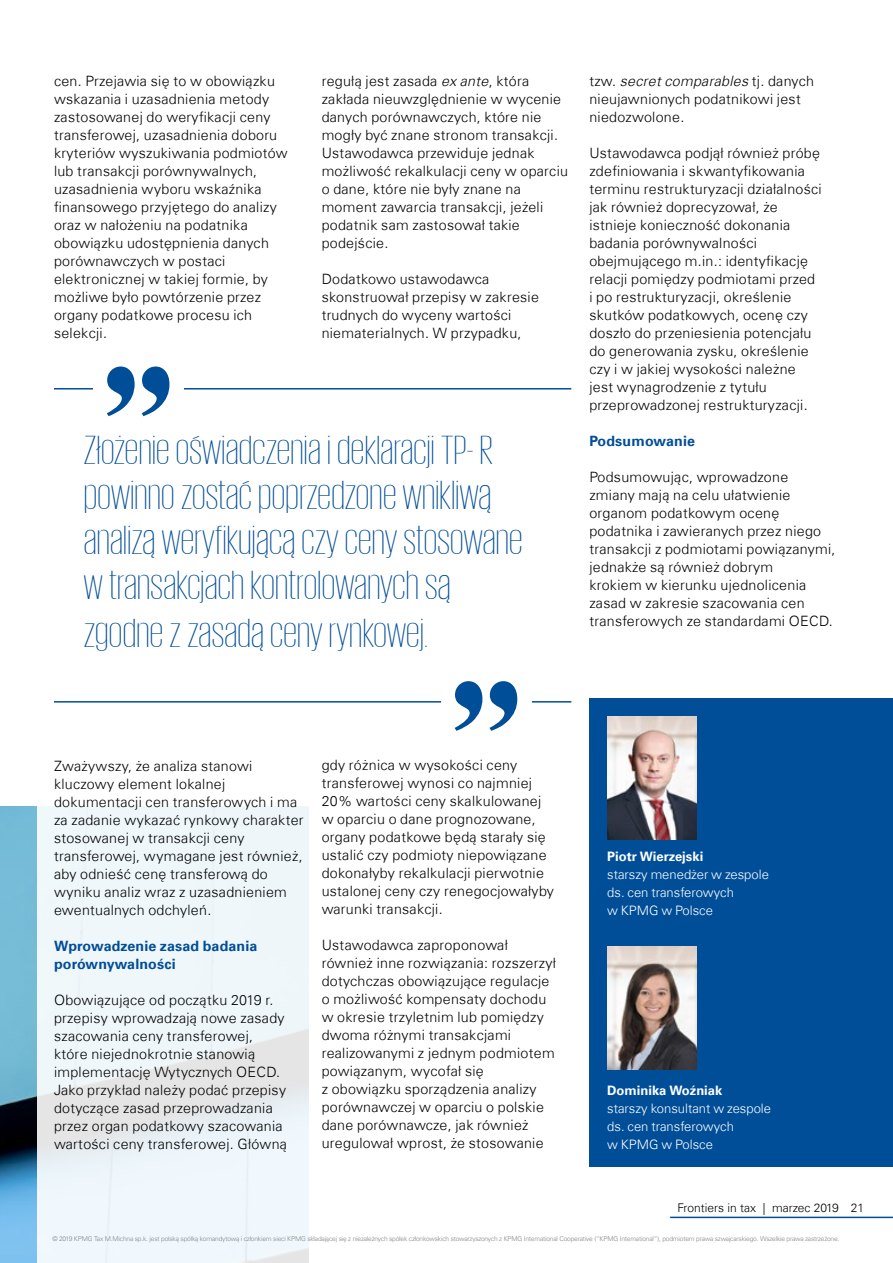
<style>
.page{position:relative;width:893px;height:1263px;background:#fff}
.page>*{position:absolute;margin:0;border:0;box-sizing:border-box;transform-origin:0 0}
.t1{font:180.75px "Engravers";color:#004e98}
.t2{font:200 42px/45.8px "KPMG";letter-spacing:.01em;color:#004e98}
.t3{font:300 14.25px/18px "Universfor KPMG";letter-spacing:.02em;color:#000}
.t4{font:700 14.25px/18px "Universfor KPMG";letter-spacing:.01em;color:#004e98}
.t5{font:300 13.05px/18px "Universfor KPMG";color:#fff}
.t6{font:700 13.05px "Universfor KPMG";color:#fff}
.t7{font:300 12px "Universfor KPMG";color:#000}
.t8{font:300 6.6px "Universfor KPMG";letter-spacing:-.025em;color:#808285}
.s1{font-style:italic}
.s2{font-size:40.5px}
</style>
<div class="page">
<img style="left:0;top:806px;width:37px;height:457px">
<div style="left:37px;top:50px;width:805px;height:1213px;background:linear-gradient(to bottom,#fff,#f6f9fb)"></div>
<hr style="left:54px;top:388px;width:517px;height:1px;background:#004e98">
<hr style="left:54px;top:701px;width:517px;height:1px;background:#004e98">
<svg style="left:66px;top:327px;width:142px;height:126px"></svg>
<svg style="left:413px;top:642px;width:142px;height:125px"></svg>
<div style="left:589px;top:698px;width:304px;height:469px;background:#004e98"></div>
<img style="left:607px;top:716px;width:90px;height:123px">
<img style="left:607px;top:946px;width:90px;height:123px">
<hr style="left:670px;top:1216px;width:223px;height:2px;background:#004e98">
<p class="t3" style="left:54px;top:72px;width:235px">cen. Przejawia się to w obowiązku wskazania i uzasadnienia metody zastosowanej do weryfikacji ceny transferowej, uzasadnienia doboru kryteriów wyszukiwania podmiotów lub transakcji porównywalnych, uzasadnienia wyboru wskaźnika finansowego przyjętego do analizy oraz w nałożeniu na podatnika obowiązku udostępnienia danych porównawczych w postaci elektronicznej w takiej formie, by możliwe było powtórzenie przez organy podatkowe procesu ich selekcji.</p>
<h1 class="t1" style="left:85px;top:323px;width:109px">"</h1>
<p class="t3" style="left:322px;top:72px;width:248px">regułą jest zasada <span class="s1">ex ante</span>, która zakłada nieuwzględnienie w wycenie danych porównawczych, które nie mogły być znane stronom transakcji.<br>Ustawodawca przewiduje jednak możliwość rekalkulacji ceny w oparciu o dane, które nie były znane na moment zawarcia transakcji, jeżeli podatnik sam zastosował takie podejście.</p>
<p class="t3" style="left:322px;top:270px;width:219px">Dodatkowo ustawodawca skonstruował przepisy w zakresie trudnych do wyceny wartości niematerialnych. W przypadku,</p>
<h2 class="t2" style="left:84px;top:426px;width:440px">Złożenie oświadczenia ideklaracji TP- R powinno zostać poprzedzone wnikliwą analizą weryfikującą czy ceny stosowane w transakcjach kontrolowanych są zgodne z zasadą ceny rynkowej<span class="s2">.</span></h2>
<p class="t3" style="left:54px;top:756px;width:251px">Zważywszy, że analiza stanowi kluczowy element lokalnej dokumentacji cen transferowych i ma za zadanie wykazać rynkowy charakter stosowanej w transakcji ceny transferowej, wymagane jest również, aby odnieść cenę transferową do wyniku analiz wraz z uzasadnieniem ewentualnych odchyleń.</p>
<p class="t4" style="left:54px;top:936px;width:205px">Wprowadzenie zasad badania porównywalności</p>
<p class="t3" style="left:54px;top:990px;width:235px">Obowiązujące od początku 2019 r. przepisy wprowadzają nowe zasady szacowania ceny transferowej, które niejednokrotnie stanowią implementację Wytycznych OECD.<br>Jako przykład należy podać przepisy dotyczące zasad przeprowadzania przez organ podatkowy szacowania wartości ceny transferowej. Główną</p>
<h1 class="t1" style="left:433px;top:637px;width:109px">"</h1>
<p class="t3" style="left:322px;top:756px;width:234px">gdy różnica w wysokości ceny transferowej wynosi co najmniej<br>20% wartości ceny skalkulowanej w oparciu o dane prognozowane, organy podatkowe będą starały się ustalić czy podmioty niepowiązane dokonałyby rekalkulacji pierwotnie ustalonej ceny czy renegocjowałyby warunki transakcji.</p>
<p class="t3" style="left:322px;top:936px;width:236px">Ustawodawca zaproponował również inne rozwiązania: rozszerzył dotychczas obowiązujące regulacje o możliwość kompensaty dochodu w okresie trzyletnim lub pomiędzy dwoma różnymi transakcjami realizowanymi z jednym podmiotem powiązanym, wycofał się<br>z obowiązku sporządzenia analizy porównawczej w oparciu o polskie dane porównawcze, jak również uregulował wprost, że stosowanie</p>
<p class="t3" style="left:589px;top:72px;width:226px">tzw. <span class="s1">secret comparables</span> tj. danych nieujawnionych podatnikowi jest niedozwolone.</p>
<p class="t3" style="left:589px;top:144px;width:234px">Ustawodawca podjął również próbę zdefiniowania i skwantyfikowania terminu restrukturyzacji działalności jak również doprecyzował, że istnieje konieczność dokonania badania porównywalności obejmującego m.in.: identyfikację relacji pomiędzy podmiotami przed i po restrukturyzacji, określenie skutków podatkowych, ocenę czy doszło do przeniesienia potencjału do generowania zysku, określenie czy i w jakiej wysokości należne jest wynagrodzenie z tytułu przeprowadzonej restrukturyzacji.</p>
<p class="t4" style="left:589px;top:432px;width:107px">Podsumowanie</p>
<p class="t3" style="left:589px;top:468px;width:248px">Podsumowując, wprowadzone zmiany mają na celu ułatwienie organom podatkowym ocenę podatnika i zawieranych przez niego transakcji z podmiotami powiązanymi, jednakże są również dobrym<br>krokiem w kierunku ujednolicenia zasad w zakresie szacowania cen transferowych ze standardami OECD.</p>
<p class="t6" style="left:607px;top:848px;width:98px">Piotr Wierzejski</p>
<p class="t5" style="left:607px;top:865px;width:163px">starszy menedżer w zespole ds. cen transferowych<br>w KPMG w Polsce</p>
<p class="t6" style="left:607px;top:1082px;width:117px">Dominika Woźniak</p>
<p class="t5" style="left:607px;top:1099px;width:165px">starszy konsultant w zespole ds. cen transferowych<br>w KPMG w Polsce</p>
<p class="t7" style="left:677px;top:1200px;width:188px">Frontiers in tax | marzec 2019 21</p>
<p class="t8" style="left:52px;top:1234px;width:788px">© 2019 KPMG Tax M.Michna sp.k. jest polską spółką komandytową i członkiem sieci KPMG składającej się z niezależnych spółek członkowskich stowarzyszonych z KPMG International Cooperative (“KPMG International”), podmiotem prawa szwajcarskiego. Wszelkie prawa zastrzeżone.</p>
</div>
